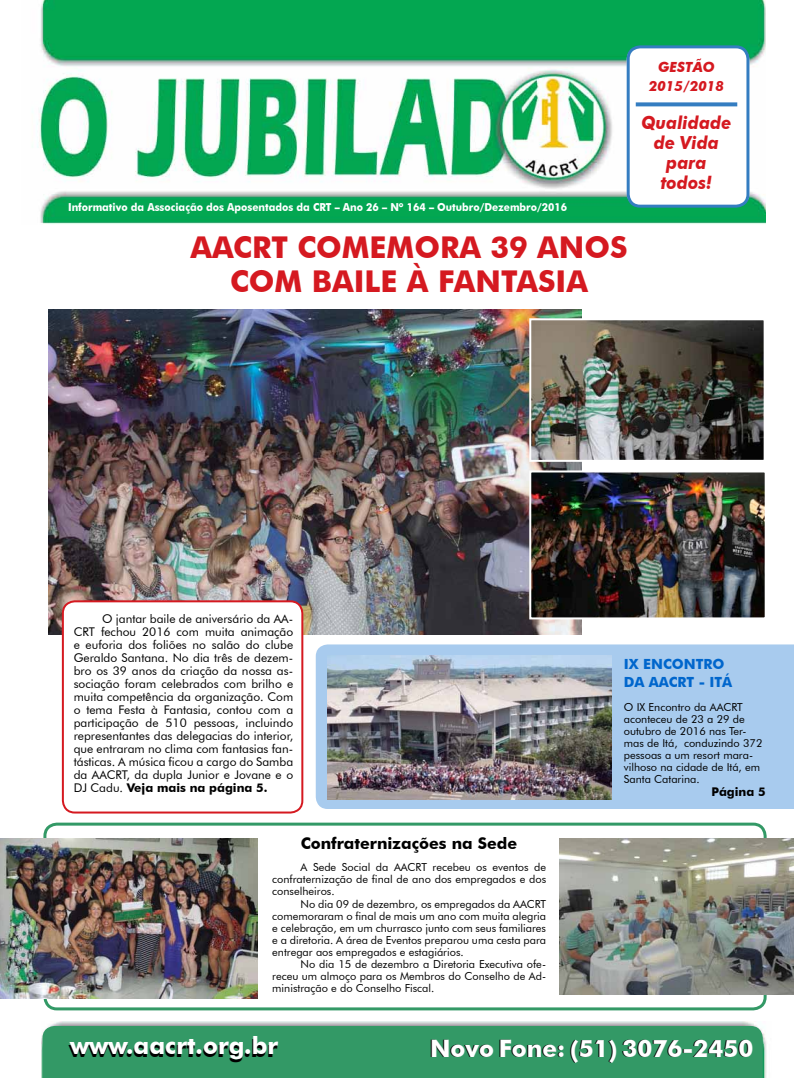
<style>
.page{position:relative;width:794px;height:1078px;background:#fff}
.page>*{position:absolute;margin:0;border:0;box-sizing:border-box;transform-origin:0 0}
.t1{font:700 30px/34px "Futura BT";color:#d51920;text-align:center}
.t2{font:700 24px "Futura BT";color:#fff}
.t3{font:italic 700 18px/20px "Futura BT";color:#d51920;text-align:center;scale:.93 1}
.t4{font:700 16px "Futura BT";color:#000}
.t5{font:700 14px/18px "Futura BT";color:#06c}
.t6{font:italic 700 14px/18px "Futura BT";color:#d51920;text-align:center}
.t7{font:12px/13px "Futura BT";color:#000;text-align:justify}
.t8{font:700 12px "Futura BT";color:#000}
.t9{font:11px/12px "Futura BT";color:#000;text-align:justify}
.t10{font:700 11px "Futura BT";color:#fff;scale:.92 1}
.s1{font-weight:700}
</style>
<div class="page">
<img style="left:48px;top:309px;width:534px;height:325px">
<div style="left:43px;top:822px;width:723px;height:188px;border:3px solid #396;border-radius:12px"></div>
<img style="left:32px;top:0;width:733px;height:224px">
<img style="left:41px;top:1021px;width:726px;height:56px">
<div style="left:42px;top:1025px;width:720px;height:52px;background:#396"></div>
<div style="left:626px;top:48px;width:123px;height:157px;background:#fff;border-radius:12px"></div>
<div style="left:626px;top:45px;width:123px;height:162px;border:3px solid #347dc1;border-radius:12px"></div>
<svg style="left:636px;top:102px;width:101px;height:4px"></svg>
<div style="left:316px;top:644px;width:478px;height:164px;background:#a8cbee"></div>
<img style="left:327px;top:655px;width:284px;height:144px">
<img style="left:1px;top:838px;width:256px;height:160px">
<img style="left:532px;top:473px;width:231px;height:143px">
<div style="left:529px;top:470px;width:237px;height:149px;border:2px solid #fff"></div>
<img style="left:532px;top:321px;width:230px;height:137px">
<div style="left:529px;top:318px;width:236px;height:143px;border:2px solid #fff"></div>
<div style="left:63px;top:601px;width:239px;height:211px;background:#fff;border-radius:12px"></div>
<div style="left:62px;top:600px;width:241px;height:213px;border:2px solid #d51920;border-radius:12px"></div>
<img style="left:559px;top:837px;width:235px;height:157px">
<p class="t10" style="left:68px;top:201px;width:544px">Informativo da Associação dos Aposentados da CRT – Ano 26 – Nº 164 – Outubro/Dezembro/2016</p>
<h1 class="t1" style="left:190px;top:229px;width:439px">AACRT COMEMORA 39 ANOS<br>COM BAILE À FANTASIA</h1>
<p class="t6" style="left:649px;top:58px;width:77px">GESTÃO<br>2015/2018</p>
<h3 class="t3" style="left:641px;top:112px;width:98px">Qualidade de Vida para todos!</h3>
<p class="t7" style="left:74px;top:612px;width:221px;text-indent:28px">O jantar baile de aniversário da AA-CRT fechou 2016 com muita animação e euforia dos foliões no salão do clube Geraldo Santana. No dia três de dezem&shy;bro os 39 anos da criação da nossa as&shy;sociação foram celebrados com brilho e muita competência da organização. Com o tema Festa à Fantasia, contou com a participação de 510 pessoas, incluindo representantes das delegacias do interior, que entraram no clima com fantasias fan&shy;tásticas. A música ficou a cargo do Samba da AACRT, da dupla Junior e Jovane e o DJ Cadu. <span class="s1">Veja mais na página 5.</span></p>
<h3 class="t4" style="left:301px;top:833px;width:218px">Confraternizações na Sede</h3>
<p class="t9" style="left:272px;top:861px;width:275px;text-indent:28px">A Sede Social da AACRT recebeu os eventos de confraternização de final de ano dos empregados e dos conselheiros.</p>
<p class="t9" style="left:272px;top:897px;width:275px;text-indent:28px">No dia 09 de dezembro, os empregados da AACRT comemoraram o final de mais um ano com muita alegria e celebração, em um churrasco junto com seus familiares e a diretoria. A área de Eventos preparou uma cesta para entregar aos empregados e estagiários.</p>
<p class="t9" style="left:272px;top:957px;width:275px;text-indent:28px">No dia 15 de dezembro a Diretoria Executiva ofe&shy;receu um almoço para os Membros do Conselho de Ad&shy;ministração e do Conselho Fiscal.</p>
<p class="t5" style="left:624px;top:654px;width:110px">IX ENCONTRO<br>DA AACRT - ITÁ</p>
<p class="t9" style="left:624px;top:700px;width:140px;text-align:left">O IX Encontro da AACRT aconteceu de 23 a 29 de outubro de 2016 nas Ter&shy;mas de Itá, conduzindo 372 pessoas a um resort mara&shy;vilhoso na cidade de Itá, em<br>Santa Catarina.</p>
<p class="t8" style="left:711px;top:784px;width:56px">Página 5</p>
<h2 class="t2" style="left:70px;top:1031px;width:210px">www.aacrt.org.br</h2>
<h2 class="t2" style="left:430px;top:1034px;width:325px">Novo Fone: (51) 3076-2450</h2>
</div>
